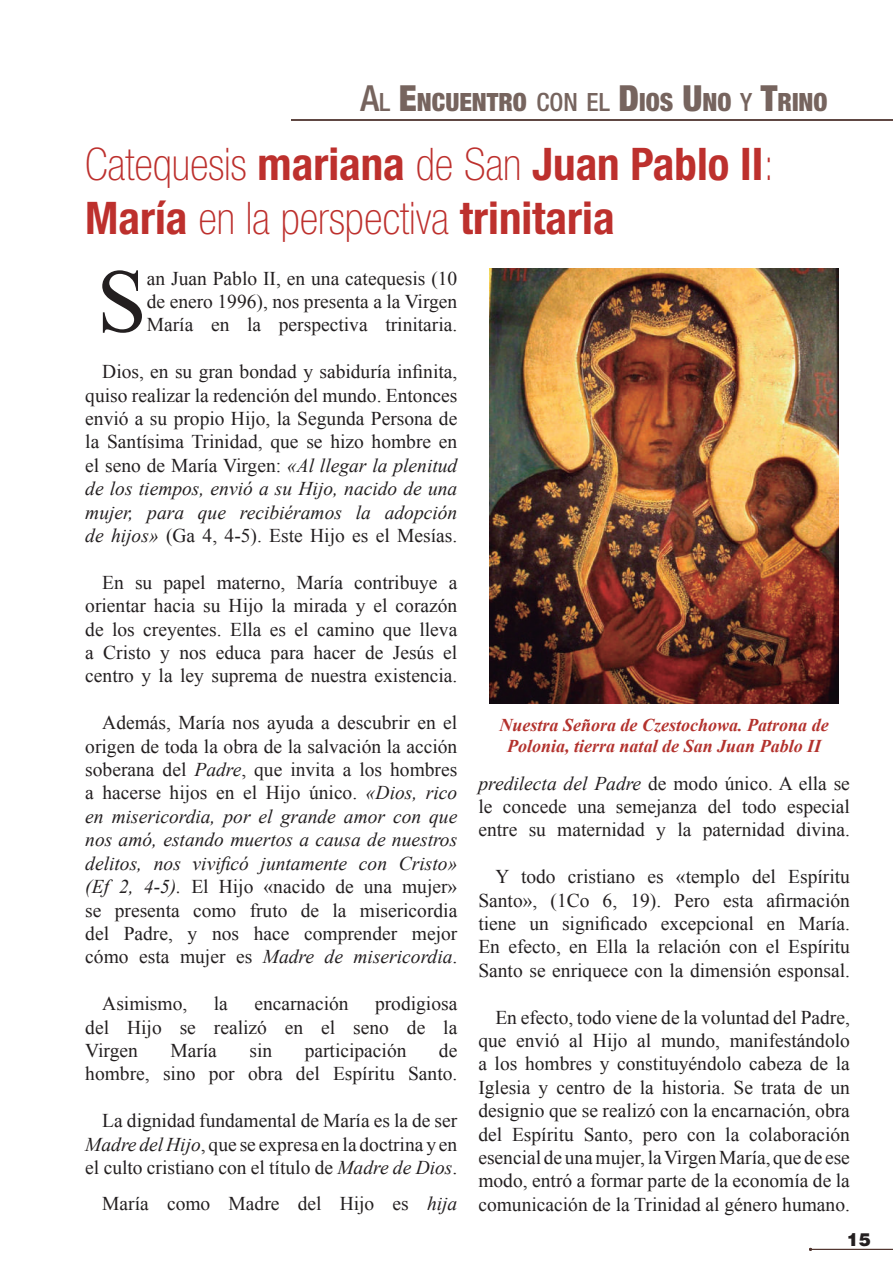
<style>
.page{position:relative;width:893px;height:1263px;background:#fff}
.page>*{position:absolute;margin:0;border:0;box-sizing:border-box;transform-origin:0 0}
.t1{font:90.15px "Times New Roman";color:#231f20}
.t2{font:700 condensed 45px/54px "Helvetica Neue LT Std";color:#bd302d}
.t3{font:900 condensed 25.2px "Helvetica Neue LT Std";color:#76645e}
.t4{font:19.5px/23.4px "Times New Roman";color:#231f20;text-align:justify}
.t5{font:italic 700 18px/21px "Times New Roman";color:#b3322d;text-align:center}
.t6{font:900 18px "Helvetica LT Std";color:#231f20}
.s1{font-weight:500;font-size:36px}
.s2{font-weight:500}
.s3{font-size:36px}
.s4{font-weight:100}
.s5{font-style:italic}
</style>
<div class="page">
<hr style="left:810px;top:1249px;width:83px;height:1px;background:#4f342e">
<hr style="left:291px;top:119px;width:602px;height:1px;background:#4f342e">
<img style="left:490px;top:268px;width:348px;height:436px">
<p class="t3" style="left:360px;top:86px;width:469px"><span class="s1">A</span><span class="s2">L</span> <span class="s3">E</span>NCUENTRO <span class="s2">CON EL</span> <span class="s3">D</span>IOS <span class="s3">U</span>NO <span class="s2">Y</span> <span class="s3">T</span>RINO</p>
<h2 class="t2" style="left:85px;top:136px;width:691px"><span class="s4">Catequesis</span> mariana <span class="s4">de San</span> Juan Pablo II<span class="s4">:<br></span>María <span class="s4">en la perspectiva</span> trinitaria</h2>
<h1 class="t1" style="left:97px;top:238px;width:52px">S</h1>
<p class="t4" style="left:147px;top:266px;width:312px">an Juan Pablo II, en una catequesis (10 de enero 1996), nos presenta a la Virgen María en la perspectiva trinitaria.</p>
<p class="t4" style="left:85px;top:359px;width:374px;text-indent:17px">Dios, en su gran bondad y sabiduría infinita, quiso realizar la redención del mundo. Entonces envió a su propio Hijo, la Segunda Persona de la Santísima Trinidad, que se hizo hombre en el seno de María Virgen: <span class="s5">«Al llegar la plenitud de los tiempos, envió a su Hijo, nacido de una mujer, para que recibiéramos la adopción de hijos»</span> (Ga 4, 4-5). Este Hijo es el Mesías.</p>
<p class="t4" style="left:85px;top:570px;width:374px;text-indent:17px">En su papel materno, María contribuye a orientar hacia su Hijo la mirada y el corazón de los creyentes. Ella es el camino que lleva a Cristo y nos educa para hacer de Jesús el centro y la ley suprema de nuestra existencia.</p>
<p class="t4" style="left:85px;top:710px;width:374px;text-indent:17px">Además, María nos ayuda a descubrir en el origen de toda la obra de la salvación la acción soberana del <span class="s5">Padre</span>, que invita a los hombres a hacerse hijos en el Hijo único. <span class="s5">«Dios, rico en misericordia, por el grande amor con que nos amó, estando muertos a causa de nuestros delitos, nos vivificó juntamente con Cristo» (Ef 2, 4-5).</span> El Hijo «nacido de una mujer» se presenta como fruto de la misericordia del Padre, y nos hace comprender mejor cómo esta mujer es <span class="s5">Madre de misericordia</span>.</p>
<p class="t4" style="left:102px;top:991px;width:87px">Asimismo,</p>
<p class="t4" style="left:214px;top:991px;width:16px">la</p>
<p class="t4" style="left:254px;top:991px;width:96px">encarnación</p>
<p class="t5" style="left:500px;top:714px;width:331px">Nuestra Señora de Czestochowa. Patrona de<br>Polonia, tierra natal de San Juan Pablo II</p>
<p class="t4" style="left:478px;top:771px;width:373px"><span class="s5">predilecta del Padre</span> de modo único. A ella se le concede una semejanza del todo especial entre su maternidad y la paternidad divina.</p>
<p class="t4" style="left:478px;top:864px;width:373px;text-indent:17px">Y todo cristiano es «templo del Espíritu Santo», (1Co 6, 19). Pero esta afirmación tiene un significado excepcional en María.<br>En efecto, en Ella la relación con el Espíritu Santo se enriquece con la dimensión esponsal.</p>
<p class="t4" style="left:478px;top:1005px;width:373px;text-indent:17px">En efecto, todo viene de la voluntad del Padre, que envió al Hijo al mundo, manifestándolo a los hombres y constituyéndolo cabeza de la Iglesia y centro de la historia. Se trata de un designio que se realizó con la encarnación, obra del Espíritu Santo, pero con la colaboración esencial de una mujer, la Virgen María, que de ese modo, entró a formar parte de la economía de la comunicación de la Trinidad al género humano.</p>
<p class="t4" style="left:85px;top:991px;width:374px;text-indent:290px">prodigiosa del Hijo se realizó en el seno de la Virgen</p>
<p class="t4" style="left:85px;top:1038px;width:374px;text-align:right">de<br>hombre, sino por obra del Espíritu Santo.</p>
<p class="t4" style="left:85px;top:1108px;width:374px;text-indent:17px">La dignidad fundamental de María es la de ser <span class="s5">Madre del Hijo</span>, que se expresa en la doctrina y en el culto cristiano con el título de <span class="s5">Madre de Dios</span>.</p>
<p class="t4" style="left:102px;top:1191px;width:357px">María como Madre del Hijo es <span class="s5">hija</span></p>
<p class="t4" style="left:170px;top:1038px;width:48px">María</p>
<p class="t4" style="left:249px;top:1038px;width:24px">sin</p>
<p class="t4" style="left:305px;top:1038px;width:103px">participación</p>
<p class="t6" style="left:847px;top:1228px;width:26px">15</p>
</div>
